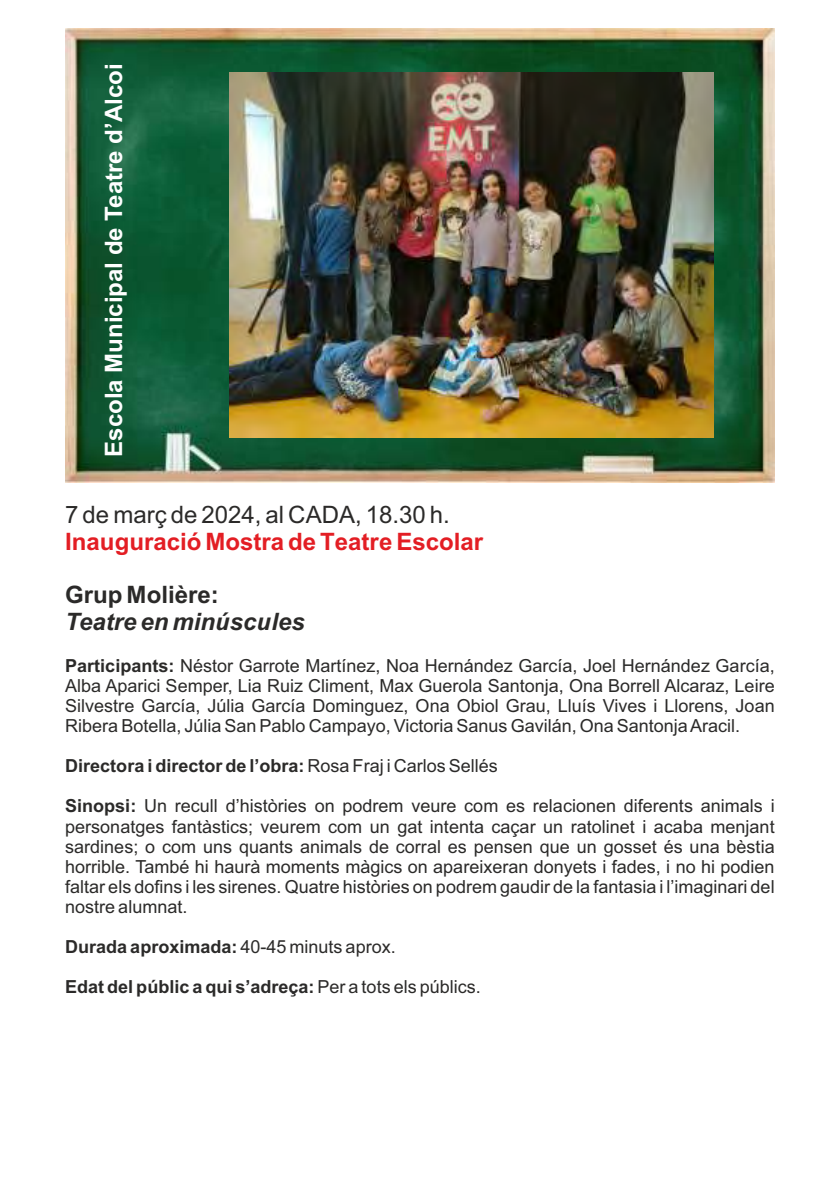
<style>
.page{position:relative;width:840px;height:1191px;background:#fff}
.page>*{position:absolute;margin:0;border:0;box-sizing:border-box;transform-origin:0 0}
.t1{font:700 24px "Arial";color:#e31e24}
.t2{font:700 24px "Arial";color:#fefefe}
.t3{font:24px "Arial";color:#2b2a29}
.t4{font:italic 700 24px "Arial";color:#2b2a29}
.t5{font:700 24px "Arial";color:#2b2a29}
.t6{font:18px/20.2px "Arial";color:#2b2a29;text-align:justify}
.t7{font:700 18px "Arial";color:#2b2a29}
.s1{font-weight:700}
.s2{font-weight:400}
</style>
<div class="page">
<img style="left:65px;top:28px;width:709px;height:454px">
<img style="left:230px;top:73px;width:483px;height:365px">
<h1 class="t2" style="left:105px;top:457px;width:394px;rotate:-90deg">Escola Municipal de Teatre d’Alcoi</h1>
<h1 class="t3" style="left:65px;top:505px;width:386px">7 de març de 2024, al CADA, 18.30 h.</h1>
<h1 class="t1" style="left:65px;top:532px;width:419px">Inauguració Mostra de Teatre Escolar</h1>
<h1 class="t5" style="left:65px;top:586px;width:155px">Grup Molière:</h1>
<h1 class="t4" style="left:65px;top:612px;width:241px">Teatre en minúscules</h1>
<p class="t6" style="left:65px;top:657px;width:710px"><span class="s1">Participants:</span> Néstor Garrote Martínez, Noa Hernández García, Joel Hernández García, Alba Aparici Semper, Lia Ruiz Climent, Max Guerola Santonja, Ona Borrell Alcaraz, Leire Silvestre García, Júlia García Dominguez, Ona Obiol Grau, Lluís Vives i Llorens, Joan Ribera Botella, Júlia San Pablo Campayo, Victoria Sanus Gavilán, Ona Santonja Aracil.</p>
<p class="t7" style="left:65px;top:759px;width:434px">Directora i director de l’obra: <span class="s2">Rosa Fraj i Carlos Sellés</span></p>
<p class="t6" style="left:65px;top:797px;width:710px"><span class="s1">Sinopsi:</span> Un recull d’històries on podrem veure com es relacionen diferents animals i personatges fantàstics; veurem com un gat intenta caçar un ratolinet i acaba menjant sardines; o com uns quants animals de corral es pensen que un gosset és una bèstia horrible. També hi haurà moments màgics on apareixeran donyets i fades, i no hi podien faltar els dofins i les sirenes. Quatre històries on podrem gaudir de la fantasia i l’imaginari del nostre alumnat.</p>
<p class="t7" style="left:65px;top:940px;width:332px">Durada aproximada: <span class="s2">40-45 minuts aprox.</span></p>
<p class="t7" style="left:65px;top:980px;width:417px">Edat del públic a qui s’adreça: <span class="s2">Per a tots els públics.</span></p>
</div>
